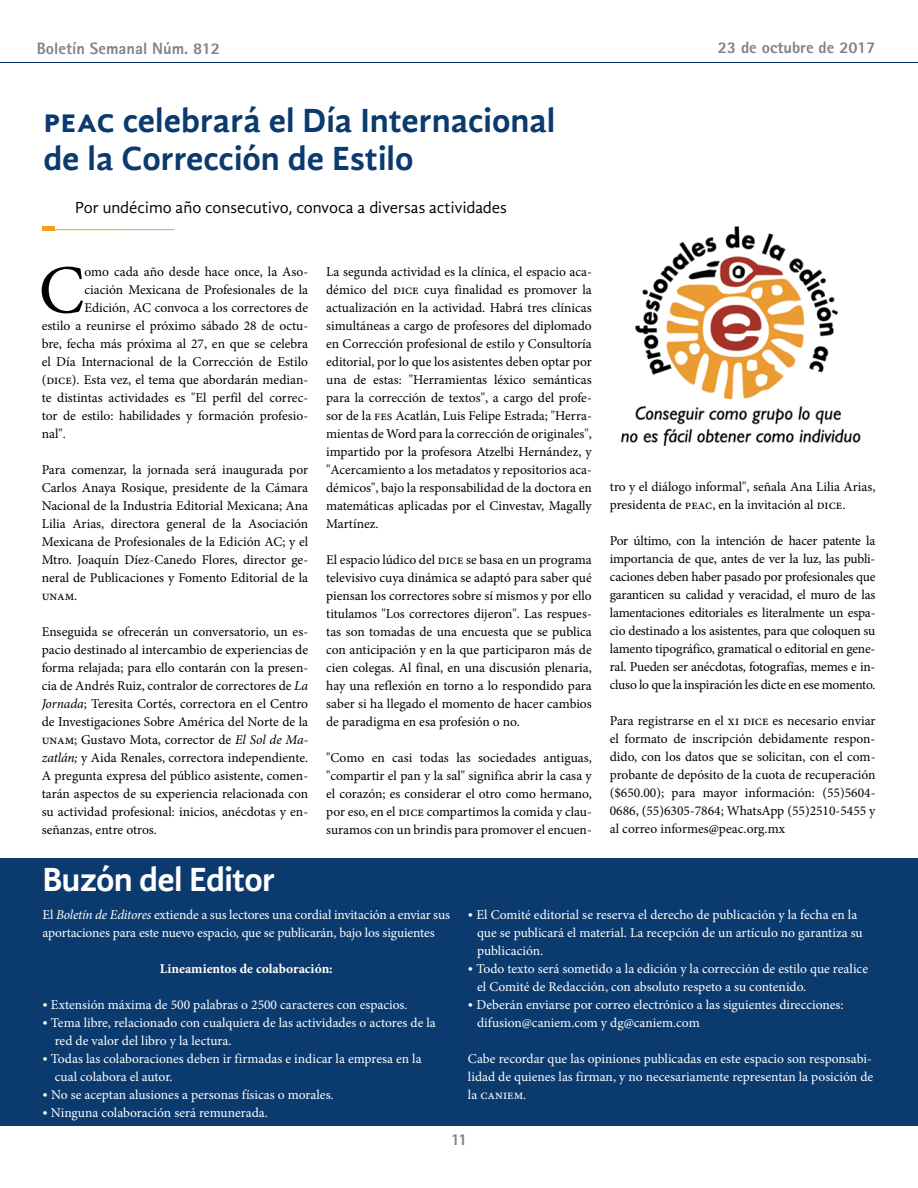
<style>
.page{position:relative;width:918px;height:1188px;background:#fff}
.page>*{position:absolute;margin:0;border:0;box-sizing:border-box;transform-origin:0 0}
.t1{font:68.85px "Minion Pro";color:#000}
.t2{font:700 34.5px/37.5px "Gandhi Sans";color:#0a3a6e}
.t3{font:700 34.5px "Gandhi Sans";color:#fff}
.t4{font:16.5px "Gandhi Sans";color:#000}
.t5{font:800 16.5px "Rotis Sans Serif";color:#808285}
.t6{font:13.5px/18px "Minion Pro";letter-spacing:-.005em;color:#000;text-align:justify}
.t7{font:13.5px/18px "Minion Pro";letter-spacing:-.005em;color:#fff}
.t8{font:700 13.5px "Minion Pro";color:#fff}
.s1{font-style:italic}
.s2{font-family:"Gandhi Sans"}
</style>
<div class="page">
<hr style="left:0;top:62px;width:918px;height:1px;background:#00295c">
<div style="left:0;top:858px;width:918px;height:267px;background:#0a3a6e"></div>
<hr style="left:43px;top:229px;width:131px;height:1px;background:#f99d1c">
<hr style="left:43px;top:226px;width:12px;height:4px;background:#f99d1c">
<img style="left:620px;top:226px;width:241px;height:221px">
<p class="t5" style="left:37px;top:38px;width:185px">Boletín Semanal Núm. 812</p>
<p class="t5" style="left:718px;top:37px;width:159px">23 de octubre de 2017</p>
<h2 class="t2" style="left:43px;top:102px;width:514px">peac celebrará el Día Internacional de la Corrección de Estilo</h2>
<p class="t4" style="left:75px;top:198px;width:433px">Por undécimo año consecutivo, convoca a diversas actividades</p>
<h1 class="t1" style="left:39px;top:244px;width:47px">C</h1>
<p class="t6" style="left:84px;top:263px;width:225px">omo cada año desde hace once, la Aso-</p>
<p class="t6" style="left:84px;top:281px;width:225px">ciación Mexicana de Profesionales de la</p>
<p class="t6" style="left:84px;top:299px;width:225px">Edición, AC convoca a los correctores de</p>
<p class="t6" style="left:42px;top:317px;width:268px">estilo a reunirse el próximo sábado 28 de octu-</p>
<p class="t6" style="left:42px;top:335px;width:268px">bre, fecha más próxima al 27, en que se celebra</p>
<p class="t6" style="left:42px;top:353px;width:268px">el Día Internacional de la Corrección de Estilo</p>
<p class="t6" style="left:42px;top:371px;width:268px">(dice). Esta vez, el tema que abordarán median-</p>
<p class="t6" style="left:42px;top:389px;width:268px">te distintas actividades es "El perfil del correc-</p>
<p class="t6" style="left:42px;top:407px;width:268px">tor de estilo: habilidades y formación profesio-</p>
<p class="t6" style="left:42px;top:425px;width:26px">nal".</p>
<p class="t6" style="left:42px;top:461px;width:268px">Para comenzar, la jornada será inaugurada por Carlos Anaya Rosique, presidente de la Cámara Nacional de la Industria Editorial Mexicana; Ana Lilia Arias, directora general de la Asociación Mexicana de Profesionales de la Edición AC; y el Mtro. Joaquín Díez-Canedo Flores, director ge&shy;neral de Publicaciones y Fomento Editorial de la unam.</p>
<p class="t6" style="left:42px;top:623px;width:268px">Enseguida se ofrecerán un conversatorio, un es&shy;pacio destinado al intercambio de experiencias de forma relajada; para ello contarán con la presen&shy;cia de Andrés Ruiz, contralor de correctores de <span class="s1">La Jornada</span>; Teresita Cortés, correctora en el Centro de Investigaciones Sobre América del Norte de la unam; Gustavo Mota, corrector de <span class="s1">El Sol de Ma&shy;zatlán;</span> y Aida Renales, correctora independiente.<br>A pregunta expresa del público asistente, comen&shy;tarán aspectos de su experiencia relacionada con su actividad profesional: inicios, anécdotas y en&shy;señanzas, entre otros.</p>
<p class="t6" style="left:326px;top:263px;width:267px">La segunda actividad es la clínica, el espacio aca&shy;démico del dice cuya finalidad es promover la actualización en la actividad. Habrá tres clínicas simultáneas a cargo de profesores del diplomado en Corrección profesional de estilo y Consultoría editorial, por lo que los asistentes deben optar por una de estas: "Herramientas léxico semánticas para la corrección de textos", a cargo del profe&shy;sor de la fes Acatlán, Luis Felipe Estrada; "Herra&shy;mientas de Word para la corrección de originales", impartido por la profesora Atzelbi Hernández, y "Acercamiento a los metadatos y repositorios aca&shy;démicos", bajo la responsabilidad de la doctora en matemáticas aplicadas por el Cinvestav, Magally Martínez.</p>
<p class="t6" style="left:326px;top:551px;width:267px">El espacio lúdico del dice se basa en un programa televisivo cuya dinámica se adaptó para saber qué piensan los correctores sobre sí mismos y por ello titulamos "Los correctores dijeron". Las respues&shy;tas son tomadas de una encuesta que se publica con anticipación y en la que participaron más de cien colegas. Al final, en una discusión plenaria, hay una reflexión en torno a lo respondido para saber si ha llegado el momento de hacer cambios de paradigma en esa profesión o no.</p>
<p class="t6" style="left:326px;top:749px;width:267px">"Como en casi todas las sociedades antiguas, "compartir el pan y la sal" significa abrir la casa y el corazón; es considerar el otro como hermano, por eso, en el dice compartimos la comida y clau&shy;suramos con un brindis para promover el encuen-</p>
<p class="t6" style="left:610px;top:478px;width:267px">tro y el diálogo informal", señala Ana Lilia Arias, presidenta de peac, en la invitación al dice.</p>
<p class="t6" style="left:610px;top:532px;width:267px">Por último, con la intención de hacer patente la importancia de que, antes de ver la luz, las publi&shy;caciones deben haber pasado por profesionales que garanticen su calidad y veracidad, el muro de las lamentaciones editoriales es literalmente un espa&shy;cio destinado a los asistentes, para que coloquen su lamento tipográfico, gramatical o editorial en gene&shy;ral. Pueden ser anécdotas, fotografías, memes e in&shy;cluso lo que la inspiración les dicte en ese momento.</p>
<p class="t6" style="left:610px;top:712px;width:267px">Para registrarse en el xi dice es necesario enviar el formato de inscripción debidamente respon&shy;dido, con los datos que se solicitan, con el com&shy;probante de depósito de la cuota de recuperación ($650.00); para mayor información: (55)5604- 0686, (55)6305-7864; WhatsApp (55)2510-5455 y al correo informes@peac.org.mx</p>
<h2 class="t3" style="left:43px;top:860px;width:234px">Buzón del Editor</h2>
<p class="t7" style="left:43px;top:905px;width:409px">El <span class="s1">Boletín de Editores</span> extiende a sus lectores una cordial invitación a enviar sus aportaciones para este nuevo espacio, que se publicarán, bajo los siguientes</p>
<p class="t8" style="left:160px;top:959px;width:174px">Lineamientos de colaboración:</p>
<p class="t7" style="left:43px;top:995px;width:367px"><span class="s2">•</span> Extensión máxima de 500 palabras o 2500 caracteres con espacios.</p>
<p class="t7" style="left:55px;top:1013px;width:383px;text-indent:-12px"><span class="s2">•</span> Tema libre, relacionado con cualquiera de las actividades o actores de la red de valor del libro y la lectura.</p>
<p class="t7" style="left:55px;top:1049px;width:368px;text-indent:-12px"><span class="s2">•</span> Todas las colaboraciones deben ir firmadas e indicar la empresa en la cual colabora el autor.</p>
<p class="t7" style="left:43px;top:1085px;width:293px"><span class="s2">•</span> No se aceptan alusiones a personas físicas o morales.</p>
<p class="t7" style="left:43px;top:1103px;width:227px"><span class="s2">•</span> Ninguna colaboración será remunerada.</p>
<p class="t7" style="left:477px;top:906px;width:387px;text-indent:-9px"><span class="s2">•</span> El Comité editorial se reserva el derecho de publicación y la fecha en la que se publicará el material. La recepción de un artículo no garantiza su publicación.</p>
<p class="t7" style="left:477px;top:960px;width:392px;text-indent:-9px"><span class="s2">•</span> Todo texto será sometido a la edición y la corrección de estilo que realice el Comité de Redacción, con absoluto respeto a su contenido.</p>
<p class="t7" style="left:477px;top:996px;width:368px;text-indent:-9px"><span class="s2">•</span> Deberán enviarse por correo electrónico a las siguientes direcciones: difusion@caniem.com y dg@caniem.com</p>
<p class="t7" style="left:468px;top:1050px;width:407px;text-align:justify">Cabe recordar que las opiniones publicadas en este espacio son responsabi&shy;lidad de quienes las firman, y no necesariamente representan la posición de la caniem.</p>
<p class="t5" style="left:451px;top:1129px;width:18px">11</p>
</div>
